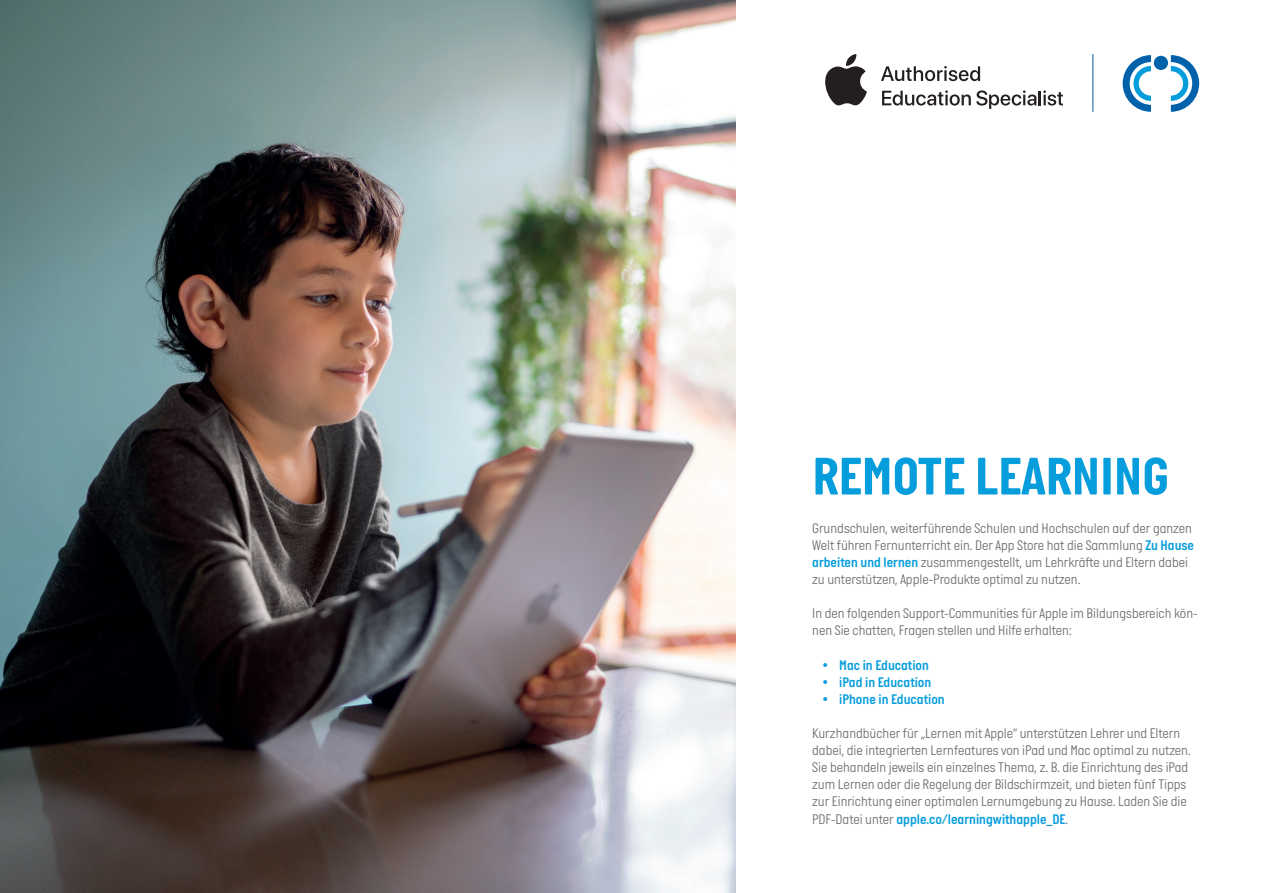
<style>
.page{position:relative;width:1263px;height:893px;background:#fff}
.page>*{position:absolute;margin:0;border:0;box-sizing:border-box;transform-origin:0 0}
.t1{font:700 54px "Italian Plate No One";color:#069ddc}
.t2{font:300 14.25px/17.1px "Italian Plate No One";color:#6c6d70}
.t3{font:14.25px "Italian Plate No One D Bd";color:#069ddc}
.s1{font-family:"Italian Plate No One D Bd";font-weight:400;color:#069ddc}
.s2{font-family:"Italian Plate No One";font-weight:300}
.s3{font-family:"Italian Plate No One";font-weight:300;color:#6c6d70}
</style>
<div class="page">
<img style="left:0;top:0;width:736px;height:893px">
<svg style="left:1123px;top:55px;width:76px;height:57px"></svg>
<svg style="left:881px;top:66px;width:99px;height:15px"></svg>
<svg style="left:882px;top:90px;width:181px;height:19px"></svg>
<svg style="left:825px;top:54px;width:42px;height:52px"></svg>
<hr style="left:1092px;top:54px;width:1px;height:58px;background:#0161aa">
<h1 class="t1" style="left:812px;top:447px;width:358px">REMOTE LEARNING</h1>
<p class="t2" style="left:812px;top:520px;width:383px">Grundschulen, weiterführende Schulen und Hochschulen auf der ganzen Welt führen Fernunterricht ein. Der App Store hat die Sammlung <span class="s1">Zu Hause arbeiten und lernen</span> zusammengestellt, um Lehrkräfte und Eltern dabei zu unterstützen, Apple-Produkte optimal zu nutzen.</p>
<p class="t2" style="left:812px;top:606px;width:387px">In den folgenden Support-Communities für Apple im Bildungsbereich kön&shy;nen Sie chatten, Fragen stellen und Hilfe erhalten:</p>
<p class="t3" style="left:823px;top:657px;width:108px"><span class="s2">•</span> Mac in Education</p>
<p class="t3" style="left:823px;top:674px;width:110px"><span class="s2">•</span> iPad in Education</p>
<p class="t3" style="left:823px;top:691px;width:124px"><span class="s2">•</span> iPhone in Education</p>
<p class="t2" style="left:812px;top:725px;width:380px">Kurzhandbücher für „Lernen mit Apple“ unterstützen Lehrer und Eltern dabei, die integrierten Lernfeatures von iPad und Mac optimal zu nutzen.<br>Sie behandeln jeweils ein einzelnes Thema, z. B. die Einrichtung des iPad zum Lernen oder die Regelung der Bildschirmzeit, und bieten fünf Tipps zur Einrichtung einer optimalen Lernumgebung zu Hause. Laden Sie die</p>
<p class="t3" style="left:812px;top:811px;width:257px"><span class="s3">PDF-Datei unter</span> apple.co/learningwithapple_DE<span class="s3">.</span></p>
</div>
